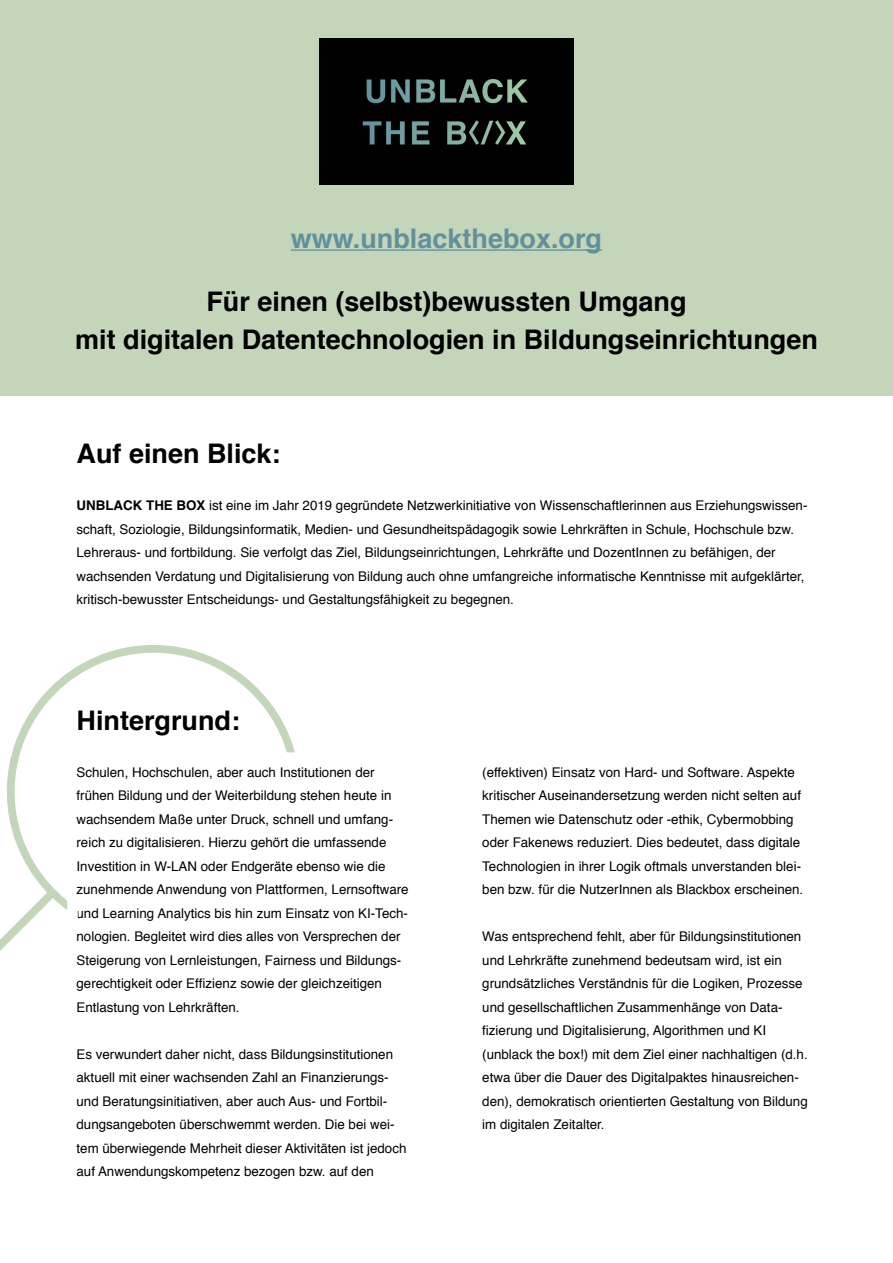
<style>
.page{position:relative;width:893px;height:1263px;background:#fff}
.page>*{position:absolute;margin:0;border:0;box-sizing:border-box;transform-origin:0 0}
.t1{font:700 27px/37.5px "Helvetica";color:#000;text-align:center}
.t2{font:700 27px "Helvetica";color:#61919d}
.t3{font:13.35px/23.5px "Helvetica";color:#000}
.s1{font-weight:700}
</style>
<div class="page">
<div style="left:0;top:0;width:893px;height:395px;background:#c4d6ba"></div>
<img style="left:319px;top:38px;width:255px;height:147px">
<svg style="left:0;top:645px;width:295px;height:306px"></svg>
<hr style="left:291px;top:249px;width:311px;height:2px;background:#61919d">
<h1 class="t2" style="left:291px;top:217px;width:313px">www.unblackthebox.org</h1>
<h1 class="t1" style="left:75px;top:283px;width:744px">Für einen (selbst)bewussten Umgang<br>mit digitalen Datentechnologien in Bildungseinrichtungen</h1>
<h1 class="t1" style="left:77px;top:435px;width:206px">Auf einen Blick:</h1>
<p class="t3" style="left:77px;top:494px;width:732px"><span class="s1">UNBLACK THE BOX</span> ist eine im Jahr 2019 gegründete Netzwerkinitiative von Wissenschaftlerinnen aus Erziehungswissen&shy;schaft, Soziologie, Bildungsinformatik, Medien- und Gesundheitspädagogik sowie Lehrkräften in Schule, Hochschule bzw.<br>Lehreraus- und fortbildung. Sie verfolgt das Ziel, Bildungseinrichtungen, Lehrkräfte und DozentInnen zu befähigen, der wachsenden Verdatung und Digitalisierung von Bildung auch ohne umfangreiche informatische Kenntnisse mit aufgeklärter, kritisch-bewusster Entscheidungs- und Gestaltungsfähigkeit zu begegnen.</p>
<h1 class="t1" style="left:77px;top:702px;width:165px">Hintergrund:</h1>
<p class="t3" style="left:77px;top:761px;width:334px">Schulen, Hochschulen, aber auch Institutionen der frühen Bildung und der Weiterbildung stehen heute in wachsendem Maße unter Druck, schnell und umfang&shy;reich zu digitalisieren. Hierzu gehört die umfassende Investition in W-LAN oder Endgeräte ebenso wie die zunehmende Anwendung von Plattformen, Lernsoftware und Learning Analytics bis hin zum Einsatz von KI-Tech&shy;nologien. Begleitet wird dies alles von Versprechen der Steigerung von Lernleistungen, Fairness und Bildungs&shy;gerechtigkeit oder Effizienz sowie der gleichzeitigen Entlastung von Lehrkräften.</p>
<p class="t3" style="left:77px;top:1043px;width:331px">Es verwundert daher nicht, dass Bildungsinstitutionen aktuell mit einer wachsenden Zahl an Finanzierungs&shy;und Beratungsinitiativen, aber auch Aus- und Fortbil&shy;dungsangeboten überschwemmt werden. Die bei wei&shy;tem überwiegende Mehrheit dieser Aktivitäten ist jedoch auf Anwendungskompetenz bezogen bzw. auf den</p>
<p class="t3" style="left:482px;top:761px;width:323px">(effektiven) Einsatz von Hard- und Software. Aspekte kritischer Auseinandersetzung werden nicht selten auf Themen wie Datenschutz oder -ethik, Cybermobbing oder Fakenews reduziert. Dies bedeutet, dass digitale Technologien in ihrer Logik oftmals unverstanden blei&shy;ben bzw. für die NutzerInnen als Blackbox erscheinen.</p>
<p class="t3" style="left:482px;top:925px;width:327px">Was entsprechend fehlt, aber für Bildungsinstitutionen und Lehrkräfte zunehmend bedeutsam wird, ist ein grundsätzliches Verständnis für die Logiken, Prozesse und gesellschaftlichen Zusammenhänge von Data&shy;fizierung und Digitalisierung, Algorithmen und KI (unblack the box!) mit dem Ziel einer nachhaltigen (d.h. etwa über die Dauer des Digitalpaktes hinausreichen&shy;den), demokratisch orientierten Gestaltung von Bildung im digitalen Zeitalter.</p>
</div>
